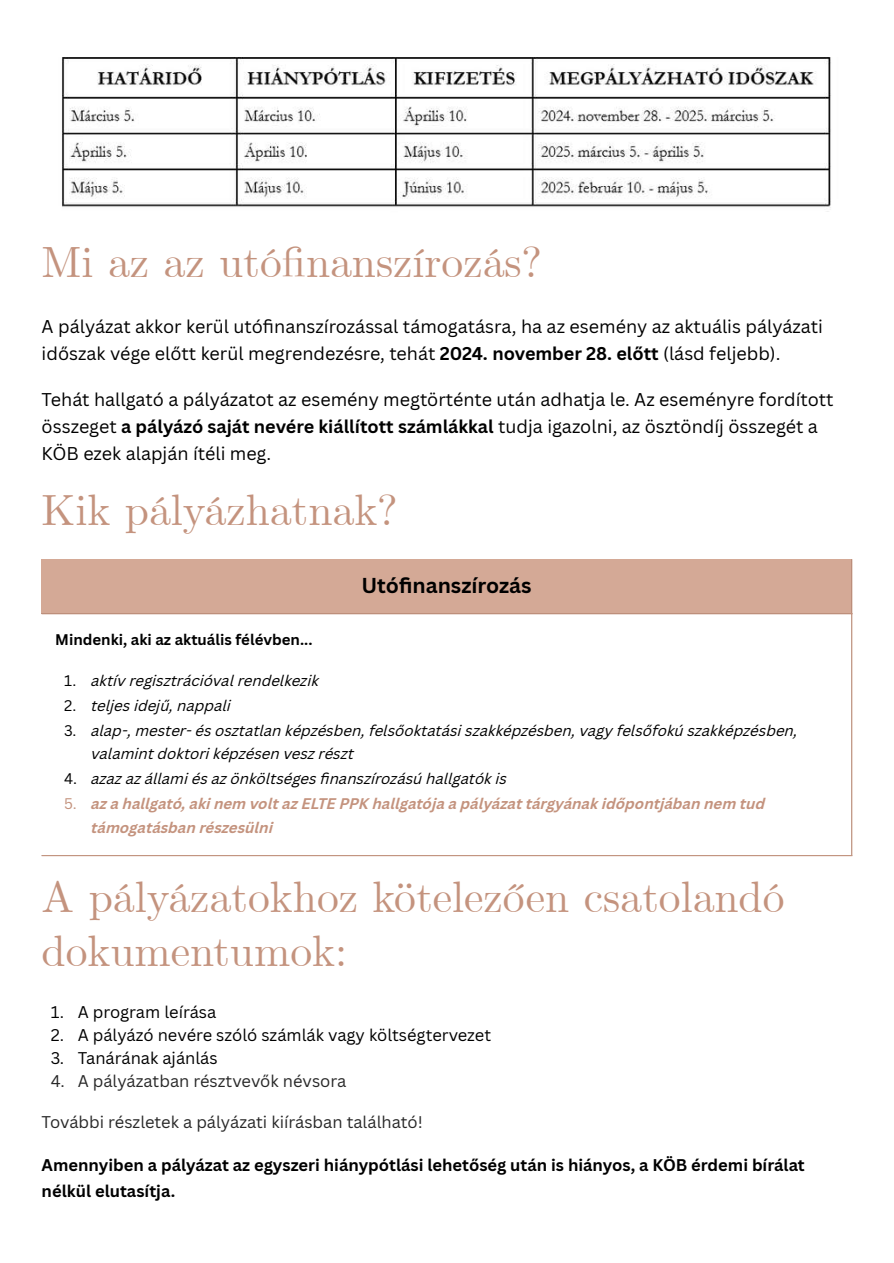
<style>
.page{position:relative;width:894px;height:1263px;background:#fff}
.page>*{position:absolute;margin:0;border:0;box-sizing:border-box;transform-origin:0 0}
.t1{font:43.5px/54px "CMU Serif";color:#c4937e}
.t2{font:700 21px "Canva Sans";color:#000}
.t3{font:18px/27px "Canva Sans";color:#000}
.t4{font:700 16.5px/25.8px "Canva Sans";color:#000}
.t5{font:16.5px "Canva Sans";color:#000}
.t6{font:16.5px "Canva Sans";color:#282828}
.t7{font:italic 15px/23.7px "Canva Sans";color:#000}
.t8{font:italic 700 15px/23.7px "Canva Sans";color:#c4937e}
.t9{font:700 15px "Canva Sans";color:#000}
.s1{font-weight:700}
.s2{font-style:normal}
.s3{font-weight:400;font-style:normal}
</style>
<div class="page">
<img style="left:62px;top:57px;width:769px;height:155px">
<div style="left:42px;top:559px;width:809px;height:55px;background:#d4a996"></div>
<hr style="left:850px;top:559px;width:2px;height:296px;background:#c4937e">
<hr style="left:42px;top:613px;width:810px;height:1px;background:#c4937e">
<hr style="left:42px;top:855px;width:810px;height:1px;background:#c4937e">
<h1 class="t1" style="left:42px;top:238px;width:502px">Mi az az utófinanszírozás?</h1>
<p class="t3" style="left:42px;top:313px;width:782px">A pályázat akkor kerül utófi nanszírozással támogatásra, ha az esemény az aktuális pályázati időszak vége előtt kerül megrendezésre, tehát <span class="s1">2024. november 28. előtt</span> (lásd feljebb).</p>
<p class="t3" style="left:42px;top:386px;width:793px">Tehát hallgató a pályázatot az esemény megtörténte után adhatja le. Az eseményre fordított összeget <span class="s1">a pályázó saját nevére kiállított számlákkal</span> tudja igazolni, az ösztöndíj összegét a<br>KÖB ezek alapján ítéli meg.</p>
<h1 class="t1" style="left:42px;top:486px;width:357px">Kik pályázhatnak?</h1>
<p class="t2" style="left:361px;top:570px;width:172px">Utófi nanszírozás</p>
<p class="t9" style="left:55px;top:629px;width:259px">Mindenki, aki az aktuális félévben...</p>
<p class="t7" style="left:64px;top:670px;width:256px"><span class="s2">1.</span> aktív regisztrációval rendelkezik</p>
<p class="t7" style="left:64px;top:695px;width:168px"><span class="s2">2.</span> teljes idejű, nappali</p>
<p class="t7" style="left:91px;top:720px;width:708px;text-indent:-27px"><span class="s2">3.</span> alap-, mester- és osztatlan képzésben, felsőoktatási szakképzésben, vagy felsőfokú szakképzésben, valamint doktori képzésen vesz részt</p>
<p class="t7" style="left:64px;top:768px;width:444px"><span class="s2">4.</span> azaz az állami és az önköltséges finanszírozású hallgatók is</p>
<p class="t8" style="left:91px;top:793px;width:675px;text-indent:-27px"><span class="s3">5.</span> az a hallgató, aki nem volt az ELTE PPK hallgatója a pályázat tárgyának időpontjában nem tud támogatásban részesülni</p>
<h1 class="t1" style="left:42px;top:873px;width:744px">A pályázatokhoz kötelezően csatolandó dokumentumok:</h1>
<p class="t5" style="left:51px;top:1001px;width:167px">1. A program leírása</p>
<p class="t5" style="left:51px;top:1023px;width:442px">2. A pályázó nevére szóló számlák vagy költségtervezet</p>
<p class="t5" style="left:51px;top:1047px;width:168px">3. Tanárának ajánlás</p>
<p class="t6" style="left:51px;top:1069px;width:297px">4. A pályázatban résztvevők névsora</p>
<p class="t6" style="left:42px;top:1111px;width:382px">További részletek a pályázati kiírásban található!</p>
<p class="t4" style="left:42px;top:1152px;width:764px">Amennyiben a pályázat az egyszeri hiánypótlási lehetőség után is hiányos, a KÖB érdemi bírálat nélkül elutasítja.</p>
</div>
